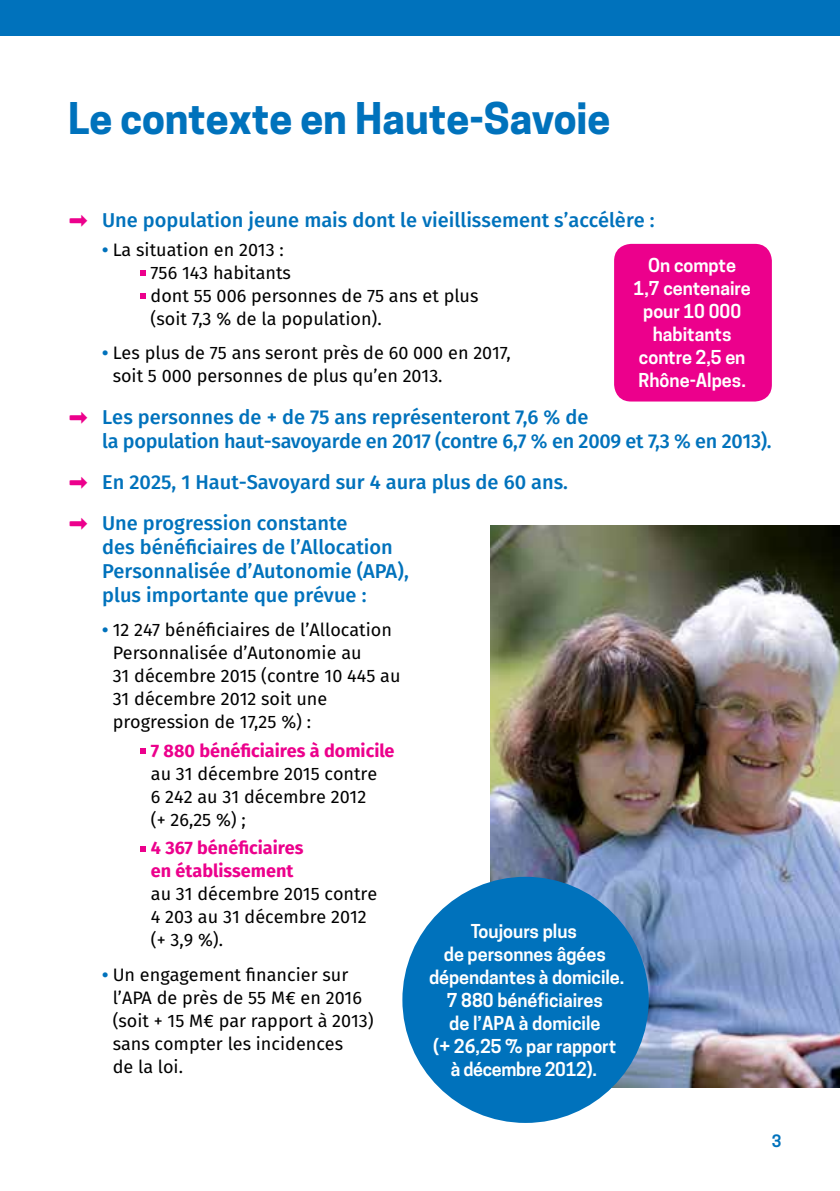
<style>
.page{position:relative;width:840px;height:1191px;background:#fff}
.page>*{position:absolute;margin:0;border:0;box-sizing:border-box;transform-origin:0 0}
.t1{font:700 41px "Cooper Hewitt";color:#0072bc}
.t2{font:500 20px/24px "Fira Sans";color:#0072bc}
.t3{font:18px/23px "Fira Sans";color:#000}
.t4{font:600 18px/23px "Cooper Hewitt";color:#fff;text-align:center}
.t5{font:700 18px/23px "Fira Sans";color:#ec008c}
.t6{font:600 16px "Cooper Hewitt";color:#0072bc}
.s1{color:#ec008c}
.s2{font-weight:700;color:#0072bc}
</style>
<div class="page">
<svg style="left:140px;top:270px;width:6px;height:6px"></svg>
<svg style="left:140px;top:293px;width:6px;height:6px"></svg>
<svg style="left:140px;top:748px;width:6px;height:5px"></svg>
<svg style="left:140px;top:846px;width:6px;height:5px"></svg>
<img style="left:490px;top:525px;width:349px;height:562px">
<div style="left:402px;top:876px;width:246px;height:247px;background:#0072bc;border-radius:50%"></div>
<div style="left:613px;top:244px;width:158px;height:157px;background:#ec008c;border-radius:17px"></div>
<div style="left:0;top:0;width:839px;height:35px;background:#0072bc"></div>
<h1 class="t1" style="left:68px;top:94px;width:543px">Le contexte en Haute-Savoie</h1>
<p class="t2" style="left:68px;top:207px;width:587px"><span class="s1">➡</span> Une population jeune mais dont le vieillissement s’accélère :</p>
<p class="t3" style="left:150px;top:238px;width:329px;text-indent:-48px"><span class="s2">•</span> La situation en 2013 :<br>756 143 habitants<br>dont 55 006 personnes de 75 ans et plus (soit 7,3 % de la population).</p>
<p class="t3" style="left:113px;top:341px;width:399px;text-indent:-10px"><span class="s2">•</span> Les plus de 75 ans seront près de 60 000 en 2017, soit 5 000 personnes de plus qu’en 2013.</p>
<p class="t2" style="left:102px;top:403px;width:670px;text-indent:-34px"><span class="s1">➡</span> Les personnes de + de 75 ans représenteront 7,6 % de<br>la population haut-savoyarde en 2017 (contre 6,7 % en 2009 et 7,3 % en 2013).</p>
<p class="t2" style="left:68px;top:460px;width:501px;line-height:41px"><span class="s1">➡</span> En 2025, 1 Haut-Savoyard sur 4 aura plus de 60 ans. <span class="s1">➡</span> Une progression constante</p>
<p class="t2" style="left:102px;top:533px;width:308px">des bénéficiaires de l’Allocation<br>Personnalisée d’Autonomie (APA), plus importante que prévue :</p>
<p class="t3" style="left:113px;top:617px;width:289px;text-indent:-10px"><span class="s2">•</span> 12 247 bénéficiaires de l’Allocation<br>Personnalisée d’Autonomie au<br>31 décembre 2015 (contre 10 445 au<br>31 décembre 2012 soit une progression de 17,25 %) :</p>
<p class="t5" style="left:151px;top:737px;width:245px">7 880 bénéficiaires à domicile</p>
<p class="t3" style="left:151px;top:761px;width:228px">au 31 décembre 2015 contre<br>6 242 au 31 décembre 2012 (+ 26,25 %) ;</p>
<p class="t5" style="left:151px;top:835px;width:154px">4 367 bénéficiaires en établissement</p>
<p class="t3" style="left:151px;top:882px;width:228px">au 31 décembre 2015 contre<br>4 203 au 31 décembre 2012 (+ 3,9 %).</p>
<p class="t3" style="left:113px;top:962px;width:262px;text-indent:-10px"><span class="s2">•</span> Un engagement financier sur l’APA de près de 55 M€ en 2016 (soit + 15 M€ par rapport à 2013) sans compter les incidences<br>de la loi.</p>
<p class="t4" style="left:633px;top:254px;width:119px">On compte<br>1,7 centenaire pour 10 000 habitants contre 2,5 en<br>Rhône-Alpes.</p>
<p class="t4" style="left:429px;top:919px;width:196px">Toujours plus<br>de personnes âgées dépendantes à domicile.<br>7 880 bénéficiaires<br>de l’APA à domicile<br>(+ 26,25 % par rapport à décembre 2012).</p>
<p class="t6" style="left:771px;top:1131px;width:11px">3</p>
</div>
